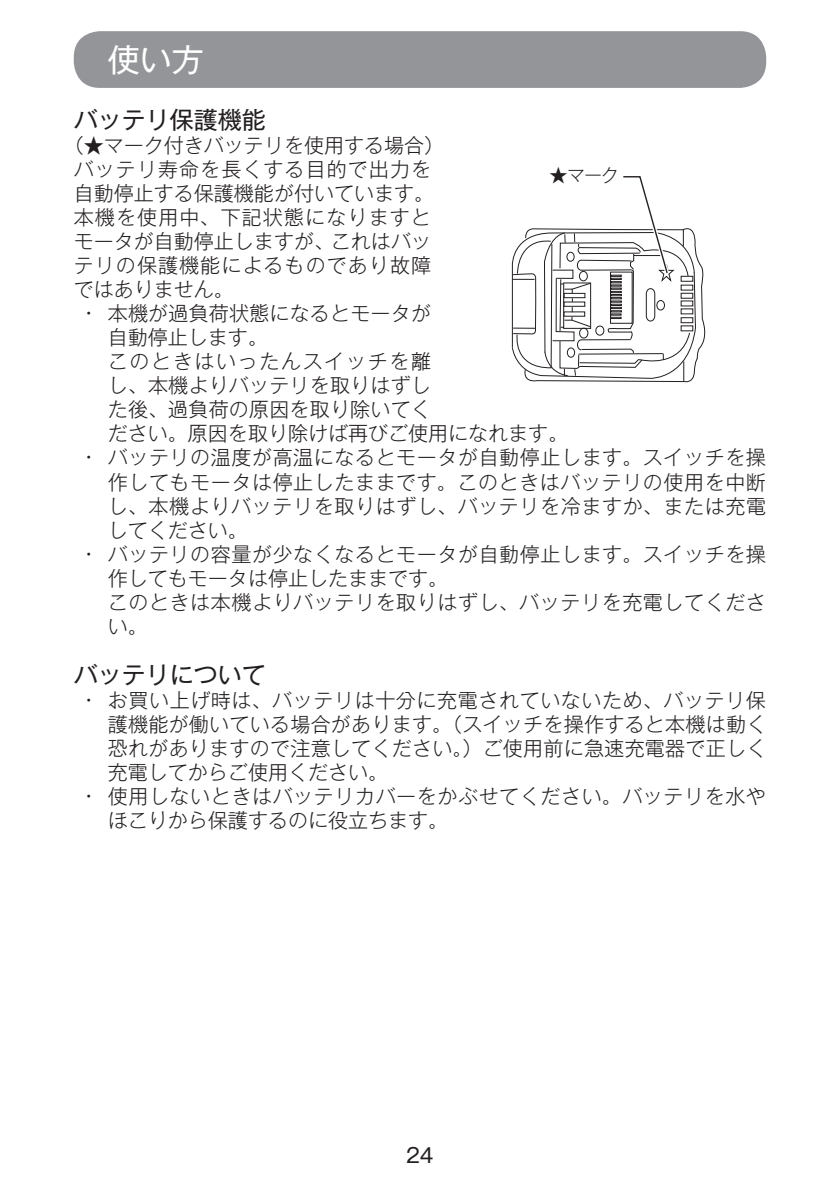
<style>
.page{position:relative;width:840px;height:1191px;background:#fff}
.page>*{position:absolute;margin:0;border:0;box-sizing:border-box;transform-origin:0 0}
.t1{font:32px "Gothic MB101 Pro";color:#fff}
.t2{font:24px "Gothic MB101 Pro";color:#231f20}
.t3{font:300 20px/24px "Gothic MB101 Pro";letter-spacing:.015em;color:#231f20}
.t4{font:20px "Gothic MB101 Pro";color:#231f20}
.t5{font:300 18px "Gothic MB101 Pro";color:#231f20}
</style>
<div class="page">
<div style="left:74px;top:31px;width:691px;height:57px;background:#939598;border-radius:26px"></div>
<svg style="left:511px;top:176px;width:195px;height:207px"></svg>
<h1 class="t1" style="left:108px;top:33px;width:97px">使い方</h1>
<p class="t2" style="left:74px;top:100px;width:193px">バッテリ保護機能</p>
<p class="t3" style="left:74px;top:131px;width:371px;text-indent:-10px">（★マーク付きバッテリを使用する場合）バッテリ寿命を長くする目的で出力を自動停止する保護機能が付いています。本機を使用中、下記状態になりますとモータが自動停止しますが、これはバッテリの保護機能によるものであり故障ではありません。</p>
<p class="t3" style="left:108px;top:299px;width:462px;text-indent:-23px">• 本機が過負荷状態になるとモータが<br>自動停止します。<br>このときはいったんスイッチを離<br>し、本機よりバッテリを取りはずし<br>た後、過負荷の原因を取り除いてく<br>ださい。原因を取り除けば再びご使用になれます。</p>
<p class="t3" style="left:108px;top:443px;width:659px;text-align:justify;text-indent:-23px">• バッテリの温度が高温になるとモータが自動停止します。スイッチを操作してもモータは停止したままです。このときはバッテリの使用を中断し、本機よりバッテリを取りはずし、バッテリを冷ますか、または充電してください。</p>
<p class="t3" style="left:108px;top:539px;width:659px;text-indent:-23px">• バッテリの容量が少なくなるとモータが自動停止します。スイッチを操作してもモータは停止したままです。<br>このときは本機よりバッテリを取りはずし、バッテリを充電してください。</p>
<p class="t2" style="left:74px;top:654px;width:193px">バッテリについて</p>
<p class="t3" style="left:108px;top:686px;width:659px;text-align:justify;text-indent:-23px">• お買い上げ時は、バッテリは十分に充電されていないため、バッテリ保護機能が働いている場合があります。（スイッチを操作すると本機は動く恐れがありますので注意してください。）ご使用前に急速充電器で正しく充電してからご使用ください。</p>
<p class="t3" style="left:108px;top:782px;width:659px;text-indent:-23px">• 使用しないときはバッテリカバーをかぶせてください。バッテリを水やほこりから保護するのに役立ちます。</p>
<p class="t5" style="left:549px;top:160px;width:71px">★マーク</p>
<p class="t4" style="left:406px;top:1139px;width:29px">24</p>
</div>
